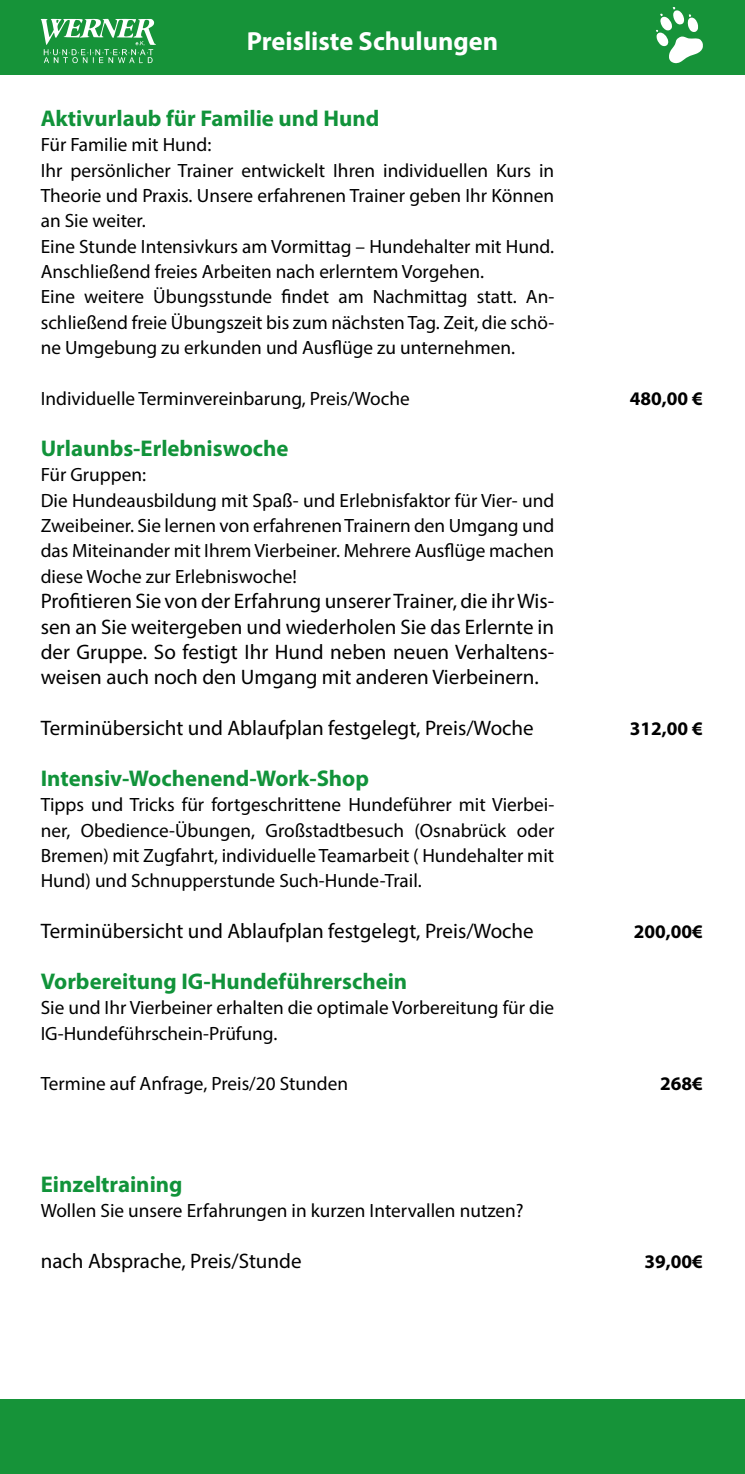
<style>
.page{position:relative;width:745px;height:1474px;background:#fff}
.page>*{position:absolute;margin:0;border:0;box-sizing:border-box;transform-origin:0 0}
.t1{font:700 26.25px "Myriad Pro";color:#fff}
.t2{font:700 22.75px "Myriad Pro";color:#11933a}
.t3{font:21px/25.4px "Myriad Pro";color:#000;text-align:justify}
.t4{font:19.25px/25.4px "Myriad Pro";color:#000}
.t5{font:700 19.25px "Myriad Pro";color:#000}
</style>
<div class="page">
<div style="left:0;top:0;width:744px;height:74px;background:#169339"></div>
<div style="left:0;top:1399px;width:744px;height:74px;background:#169339"></div>
<svg style="left:656px;top:7px;width:46px;height:56px"></svg>
<svg style="left:40px;top:19px;width:116px;height:44px"></svg>
<h1 class="t1" style="left:247px;top:24px;width:253px">Preisliste Schulungen</h1>
<p class="t2" style="left:41px;top:103px;width:340px">Aktivurlaub für Familie und Hund</p>
<p class="t4" style="left:41px;top:132px;width:514px">Für Familie mit Hund:<br>Ihr persönlicher Trainer entwickelt Ihren individuellen Kurs in Theorie und Praxis. Unsere erfahrenen Trainer geben Ihr Können an Sie weiter.<br>Eine Stunde Intensivkurs am Vormittag – Hundehalter mit Hund.<br>Anschließend freies Arbeiten nach erlerntem Vorgehen.<br>Eine weitere Übungsstunde findet am Nachmittag statt. An&shy;schließend freie Übungszeit bis zum nächsten Tag. Zeit, die schö&shy;ne Umgebung zu erkunden und Ausflüge zu unternehmen.</p>
<p class="t4" style="left:41px;top:385px;width:370px">Individuelle Terminvereinbarung, Preis/Woche</p>
<p class="t2" style="left:41px;top:433px;width:249px">Urlaunbs-Erlebniswoche</p>
<p class="t4" style="left:41px;top:462px;width:514px">Für Gruppen:<br>Die Hundeausbildung mit Spaß- und Erlebnisfaktor für Vier- und Zweibeiner. Sie lernen von erfahrenen Trainern den Umgang und das Miteinander mit Ihrem Vierbeiner. Mehrere Ausflüge machen diese Woche zur Erlebniswoche!</p>
<p class="t3" style="left:41px;top:588px;width:514px">Profitieren Sie von der Erfahrung unserer Trainer, die ihr Wis&shy;sen an Sie weitergeben und wiederholen Sie das Erlernte in der Gruppe. So festigt Ihr Hund neben neuen Verhaltens&shy;weisen auch noch den Umgang mit anderen Vierbeinern.</p>
<p class="t3" style="left:41px;top:715px;width:494px">Terminübersicht und Ablaufplan festgelegt, Preis/Woche</p>
<p class="t2" style="left:41px;top:763px;width:329px">Intensiv-Wochenend-Work-Shop</p>
<p class="t4" style="left:41px;top:791px;width:514px;text-align:justify">Tipps und Tricks für fortgeschrittene Hundeführer mit Vierbei&shy;ner, Obedience-Übungen, Großstadtbesuch (Osnabrück oder Bremen) mit Zugfahrt, individuelle Teamarbeit ( Hundehalter mit Hund) und Schnupperstunde Such-Hunde-Trail.</p>
<p class="t3" style="left:41px;top:918px;width:494px">Terminübersicht und Ablaufplan festgelegt, Preis/Woche</p>
<p class="t2" style="left:41px;top:966px;width:368px">Vorbereitung IG-Hundeführerschein</p>
<p class="t4" style="left:41px;top:994px;width:514px">Sie und Ihr Vierbeiner erhalten die optimale Vorbereitung für die<br>IG-Hundeführschein-Prüfung.</p>
<p class="t4" style="left:41px;top:1071px;width:309px">Termine auf Anfrage, Preis/20 Stunden</p>
<p class="t2" style="left:41px;top:1169px;width:143px">Einzeltraining</p>
<p class="t4" style="left:41px;top:1197px;width:484px">Wollen Sie unsere Erfahrungen in kurzen Intervallen nutzen?</p>
<p class="t3" style="left:41px;top:1248px;width:262px">nach Absprache, Preis/Stunde</p>
<p class="t5" style="left:629px;top:386px;width:74px">480,00 €</p>
<p class="t5" style="left:629px;top:716px;width:74px">312,00 €</p>
<p class="t5" style="left:633px;top:919px;width:71px">200,00€</p>
<p class="t5" style="left:659px;top:1071px;width:44px">268€</p>
<p class="t5" style="left:644px;top:1249px;width:60px">39,00€</p>
</div>
